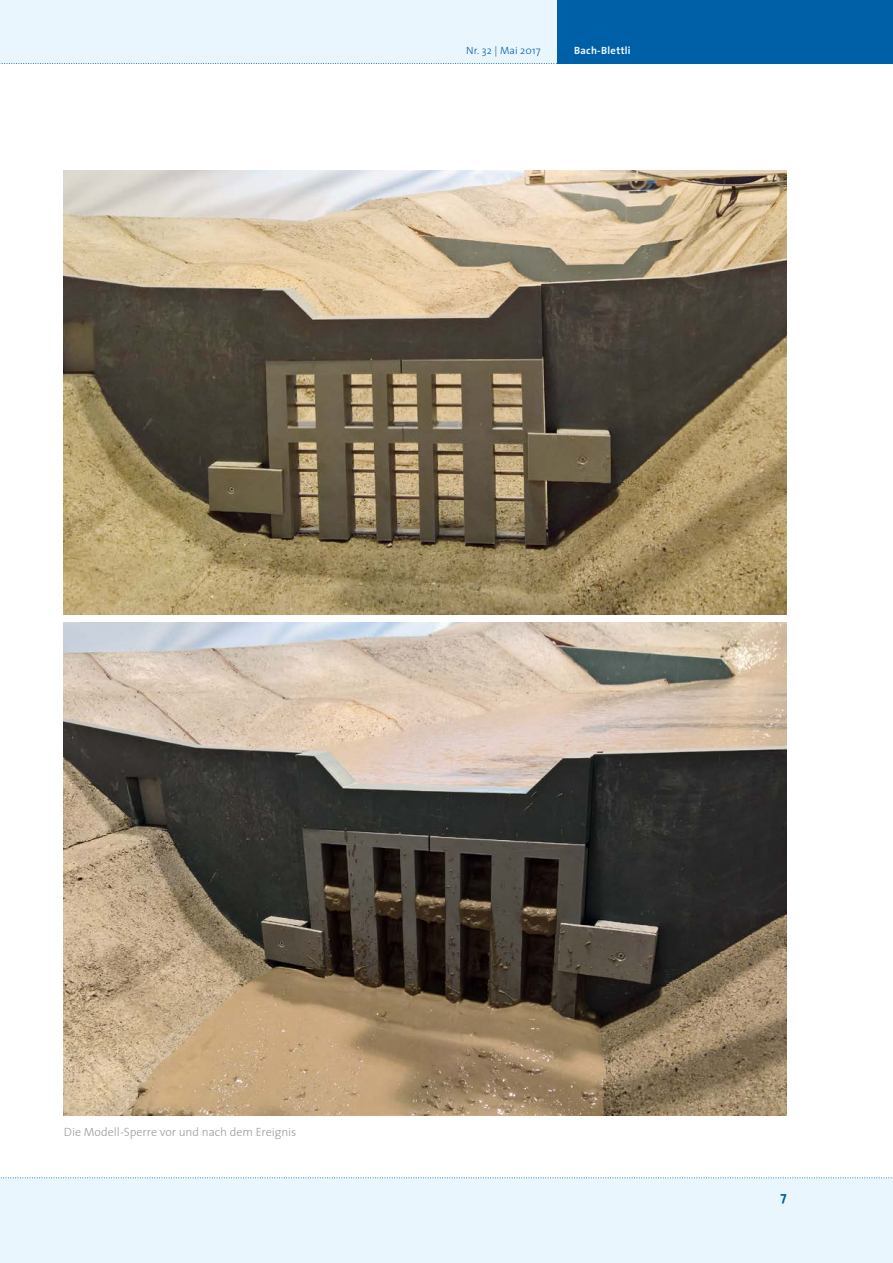
<style>
.page{position:relative;width:893px;height:1263px;background:#fff}
.page>*{position:absolute;margin:0;border:0;box-sizing:border-box;transform-origin:0 0}
.t1{font:700 13.5px "The Sans";color:#0060a7}
.t2{font:300 12px "The Sans";color:#9c9c9d}
.t3{font:300 10.5px "The Sans";letter-spacing:.015em;color:#0060a7}
.t4{font:700 10.5px "The Sans";letter-spacing:.025em;color:#eaf6fe}
</style>
<div class="page">
<div style="left:0;top:0;width:893px;height:64px;background:#eaf6fe"></div>
<div style="left:557px;top:0;width:336px;height:64px;background:#0060a7"></div>
<svg style="left:0;top:63px;width:557px;height:1px"></svg>
<div style="left:0;top:1178px;width:893px;height:85px;background:#eaf6fe"></div>
<svg style="left:0;top:1177px;width:892px;height:1px"></svg>
<img style="left:64px;top:170px;width:723px;height:444px">
<img style="left:64px;top:623px;width:723px;height:492px">
<p class="t3" style="left:466px;top:42px;width:76px">Nr. 32 | Mai 2017</p>
<p class="t4" style="left:574px;top:41px;width:58px">Bach-Blettli</p>
<p class="t2" style="left:64px;top:1122px;width:234px">Die Modell-Sperre vor und nach dem Ereignis</p>
<p class="t1" style="left:780px;top:1185px;width:8px">7</p>
</div>
